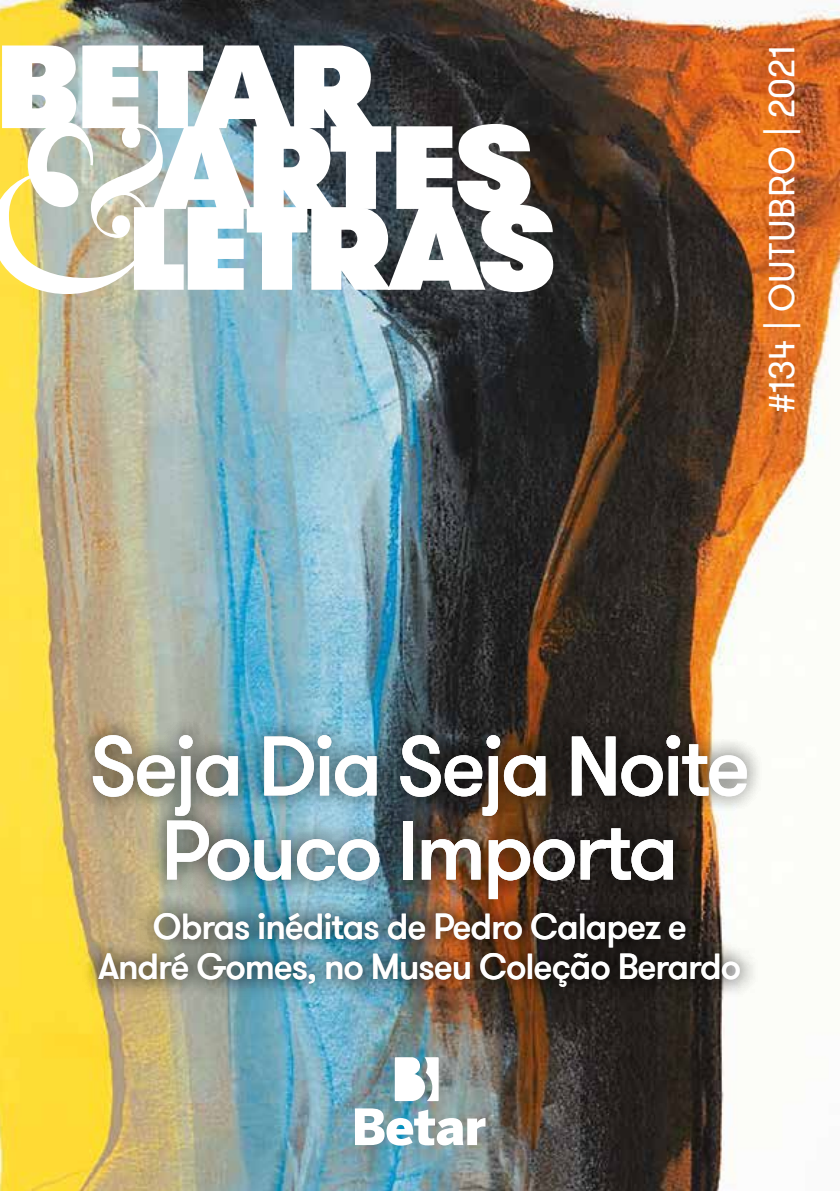
<style>
.page{position:relative;width:840px;height:1191px;background:#fff}
.page>*{position:absolute;margin:0;border:0;box-sizing:border-box;transform-origin:0 0}
.t1{font:800 118px "GT Walsheim Pro";letter-spacing:-.045em;color:#fff}
.t2{font:500 84px/84px "GT Walsheim Pro";letter-spacing:-.04em;color:#fff;text-align:center}
.t3{font:500 36px/40px "GT Walsheim Pro";letter-spacing:-.03em;color:#fff;text-align:center}
.t4{font:36px "GT Walsheim Pro";letter-spacing:.015em;color:#fff}
</style>
<div class="page">
<img style="left:0;top:0;width:839px;height:1191px">
<svg style="left:394px;top:1057px;width:44px;height:44px"></svg>
<svg style="left:355px;top:1108px;width:130px;height:37px"></svg>
<svg style="left:0;top:122px;width:163px;height:172px"></svg>
<div style="left:82px;top:895px;width:675px;height:109px;background:#000;opacity:.6"></div>
<div style="left:75px;top:716px;width:689px;height:201px;background:#000;opacity:.25"></div>
<h1 class="t1" style="left:-3px;top:4px;width:379px">BETAR</h1>
<h1 class="t1" style="left:152px;top:85px;width:383px">ARTES</h1>
<h1 class="t1" style="left:127px;top:165px;width:430px">LETRAS</h1>
<p class="t4" style="left:759px;top:413px;width:369px;rotate:-90deg">#134 | OUTUBRO | 2021</p>
<h2 class="t2" style="left:89px;top:726px;width:662px">Seja Dia Seja Noite<br>Pouco Importa</h2>
<p class="t3" style="left:99px;top:907px;width:644px">Obras inéditas de Pedro Calapez e<br>André Gomes, no Museu Coleção Berardo</p>
</div>
